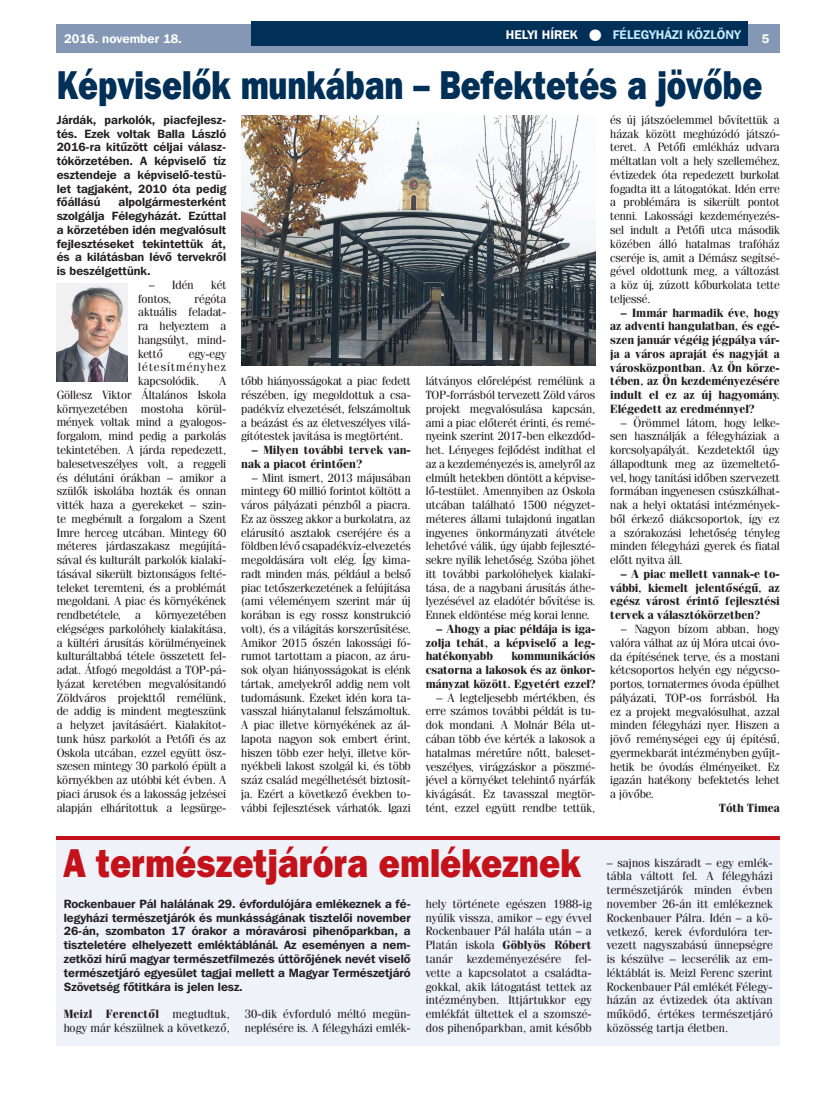
<style>
.page{position:relative;width:833px;height:1099px;background:#fff}
.page>*{position:absolute;margin:0;border:0;box-sizing:border-box;transform-origin:0 0}
.t1{font:40px "Franklin Gothic Hv PFL";color:#002f57;scale:.81 1}
.t2{font:40px "Franklin Gothic Hv PFL";color:#c4121a;scale:.86 1}
.t3{font:700 12.5px "Franklin Gothic PFL";color:#c6eafa}
.t4{font:700 12.5px "Franklin Gothic PFL";color:#fff}
.t5{font:11.88px/13.8px "Fenice PFL";color:#231f20;text-align:justify}
.t6{font:700 11.88px/13.8px "Franklin Gothic PFL";color:#231f20;text-align:justify}
.t7{font:700 11.88px/13.8px "Fenice PFL";color:#231f20;text-align:justify}
.s1{color:#fff}
.s2{font-weight:700}
</style>
<div class="page">
<div style="left:57px;top:25px;width:723px;height:28px;background:#8498b6"></div>
<div style="left:252px;top:21px;width:496px;height:25px;background:#002f57"></div>
<div style="left:57px;top:838px;width:723px;height:207px;background:#eff2f9"></div>
<img style="left:242px;top:115px;width:353px;height:250px">
<img style="left:57px;top:283px;width:71px;height:99px">
<hr style="left:57px;top:836px;width:723px;height:3px;background:#c4121a">
<p class="t4" style="left:64px;top:31px;width:119px">2016. november 18.</p>
<p class="t3" style="left:506px;top:26px;width:236px"><span class="s1">HELYI HÍREK</span> <span class="s1">●</span> FÉLEGYHÁZI KÖZLÖNY</p>
<p class="t4" style="left:762px;top:31px;width:9px">5</p>
<h1 class="t1" style="left:57px;top:59px;width:872px">Képviselők munkában – Befektetés a jövőbe</h1>
<p class="t6" style="left:57px;top:112px;width:171px">Járdák, parkolók, piacfejlesz&shy;tés. Ezek voltak Balla László 2016-ra kitűzött céljai válasz&shy;tókörzetében. A képviselő tíz esztendeje a képviselő-testü&shy;let tagjaként, 2010 óta pedig főállású</p>
<p class="t5" style="left:610px;top:113px;width:171px">és új játszóelemmel bővítettük a házak között meghúzódó játszó&shy;teret. A Petőfi emlékház udvara méltatlan volt a hely szelleméhez, évtizedek óta repedezett burkolat fogadta itt a látogatókat. Idén erre a problémára is sikerült pontot tenni. Lakossági kezdeményezés&shy;sel indult a Petőfi utca második közében álló hatalmas trafóház cseréje is, amit a Démász segítsé&shy;gével oldottunk meg, a változást a köz új, zúzott kőburkolata tette teljessé.</p>
<p class="t7" style="left:610px;top:305px;width:171px;text-indent:11px">– Immár harmadik éve, hogy az adventi hangulatban, és egé&shy;szen január végéig jégpálya vár&shy;ja a város apraját és nagyját a városközpontban. Az Ön körze&shy;tében, az Ön kezdeményezésére indult el ez az új hagyomány.<br>Elégedett az eredménnyel?</p>
<p class="t5" style="left:610px;top:415px;width:171px;text-indent:11px">– Örömmel látom, hogy lelke&shy;sen használják a félegyháziak a korcsolyapályát. Kezdetektől úgy állapodtunk meg az üzemeltető&shy;vel, hogy tanítási időben szervezett formában ingyenesen csúszkálhat&shy;nak a helyi oktatási intézmények&shy;ből érkező diákcsoportok, így ez a szórakozási lehetőség tényleg minden félegyházi gyerek és fiatal előtt nyitva áll.</p>
<p class="t7" style="left:610px;top:566px;width:171px;text-indent:11px">– A piac mellett vannak-e to&shy;vábbi, kiemelt jelentőségű, az egész várost érintő fejlesztési tervek a választókörzetben?</p>
<p class="t5" style="left:610px;top:621px;width:171px;text-indent:11px">– Nagyon bízom abban, hogy valóra válhat az új Móra utcai óvo&shy;da építésének terve, és a mostani kétcsoportos helyén egy négycso&shy;portos, tornatermes óvoda épülhet pályázati, TOP-os forrásból. Ha ez a projekt megvalósulhat, azzal minden félegyházi nyer. Hiszen a jövő reménységei egy új építésű, gyermekbarát intézményben gyűjt&shy;hetik be óvodás élményeiket. Ez igazán hatékony befektetés lehet a jövőbe.</p>
<p class="t7" style="left:719px;top:800px;width:62px">Tóth Timea</p>
<p class="t6" style="left:57px;top:195px;width:171px;text-indent:62px">alpolgármesterként szolgálja Félegyházát. Ezúttal a körzetében idén megvalósult fejlesztéseket tekintettük át, és a kilátásban lévő tervekről is beszélgettünk.</p>
<p class="t5" style="left:149px;top:278px;width:46px">– Idén</p>
<p class="t5" style="left:211px;top:278px;width:17px">két</p>
<p class="t5" style="left:138px;top:291px;width:35px">fontos,</p>
<p class="t5" style="left:138px;top:291px;width:89px;text-indent:56px">régóta aktuális feladat&shy;ra helyeztem a hangsúlyt, mind&shy;kettő</p>
<p class="t5" style="left:138px;top:346px;width:89px;text-indent:51px">egy-egy létesítményhez kapcsolódik.</p>
<p class="t5" style="left:57px;top:374px;width:171px;text-indent:162px">A Göllesz Viktor Általános Iskola környezetében mostoha körül&shy;mények voltak mind a gyalogos&shy;forgalom, mind pedig a parkolás tekintetében. A járda repedezett, balesetveszélyes volt, a reggeli és délutáni órákban – amikor a szülők iskolába hozták és onnan vitték haza a gyerekeket – szin&shy;te megbénult a forgalom a Szent Imre herceg utcában. Mintegy 60 méteres járdaszakasz megújítá&shy;sával és kulturált parkolók kialakí&shy;tásával sikerült biztonságos felté&shy;teleket teremteni, és a problémát megoldani. A piac és környékének rendbetétele, a környezetében elégséges parkolóhely kialakítása, a kültéri árusítás körülményeinek kulturáltabbá tétele összetett fel&shy;adat. Átfogó megoldást a TOP-pá&shy;lyázat keretében megvalósítandó Zöldváros projekttől remélünk, de addig is mindent megteszünk a helyzet javításáért. Kialakítot&shy;tunk húsz parkolót a Petőfi és az Oskola utcában, ezzel együtt ös - szesen mintegy 30 parkoló épült a környékben az utóbbi két évben. A piaci árusok és a lakosság jelzései alapján elhárítottuk a legsürge-</p>
<p class="t5" style="left:241px;top:374px;width:171px">tőbb hiányosságokat a piac fedett részében, így megoldottuk a csa&shy;padékvíz elvezetését, felszámoltuk a beázást és az életveszélyes vilá&shy;gítótestek javítása is megtörtént.</p>
<p class="t5" style="left:426px;top:374px;width:171px">látványos előrelépést remélünk a TOP-forrásból tervezett Zöld város projekt megvalósulása kapcsán, ami a piac előterét érinti, és remé&shy;nyeink szerint 2017-ben elkezdőd&shy;het. Lényeges fejlődést indíthat el az a kezdeményezés is, amelyről az elmúlt hetekben döntött a képvise&shy;lő-testület. Amennyiben az Oskola utcában található 1500 négyzet&shy;méteres állami tulajdonú ingatlan ingyenes önkormányzati átvétele lehetővé válik, úgy újabb fejleszté&shy;sekre nyílik lehetőség. Szóba jöhet itt további parkolóhelyek kialakí&shy;tása, de a nagybani árusítás áthe&shy;lyezésével az eladótér bővítése is.<br>Ennek eldöntése még korai lenne.</p>
<p class="t7" style="left:426px;top:621px;width:171px;text-indent:11px">– Ahogy a piac példája is iga&shy;zolja tehát, a képviselő a leg&shy;hatékonyabb</p>
<p class="t7" style="left:241px;top:443px;width:171px;text-indent:11px">– Milyen további tervek van&shy;nak a piacot érintően?</p>
<p class="t5" style="left:241px;top:470px;width:171px;text-indent:11px">– Mint ismert, 2013 májusában mintegy 60 millió forintot költött a város pályázati pénzből a piacra.<br>Ez az összeg akkor a burkolatra, az elárusító asztalok cseréjére és a földben lévő csapadékvíz-elvezetés megoldására volt elég. Így kima&shy;radt minden más, például a belső piac tetőszerkezetének a felújítása (ami véleményem szerint már új korában is egy rossz konstrukció volt), és a világítás korszerűsítése.<br>Amikor 2015 őszén lakossági fó&shy;rumot tartottam a piacon, az áru&shy;sok olyan hiányosságokat is elénk tártak, amelyekről addig nem volt tudomásunk. Ezeket idén kora ta&shy;vasszal hiánytalanul felszámoltuk.<br>A piac illetve környékének az ál&shy;lapota nagyon sok embert érint, hiszen több ezer helyi, illetve kör&shy;nyékbeli lakost szolgál ki, és több száz család megélhetését biztosít&shy;ja. Ezért a következő években to&shy;vábbi fejlesztések várhatók. Igazi</p>
<p class="t7" style="left:426px;top:649px;width:171px;text-indent:86px">kommunikációs csatorna a lakosok és az önkor&shy;mányzat között. Egyetért ezzel?</p>
<p class="t5" style="left:426px;top:690px;width:171px;text-indent:11px">– A legteljesebb mértékben, és erre számos további példát is tu&shy;dok mondani. A Molnár Béla ut&shy;cában több éve kérték a lakosok a hatalmas méretűre nőtt, baleset&shy;veszélyes, virágzáskor a pöszmé&shy;jével a környéket telehintő nyárfák kivágását. Ez tavasszal megtör&shy;tént, ezzel együtt rendbe tettük,</p>
<h1 class="t2" style="left:64px;top:837px;width:603px">A természetjáróra emlékeznek</h1>
<p class="t6" style="left:64px;top:896px;width:348px">Rockenbauer Pál halálának 29. évfordulójára emlékeznek a fé&shy;legyházi természetjárók és munkásságának tisztelői november 26-án, szombaton 17 órakor a móravárosi pihenőparkban, a tiszteletére elhelyezett emléktáblánál. Az eseményen a nem&shy;zetközi hírű magyar természetfilmezés úttörőjének nevét viselő természetjáró egyesület tagjai mellett a Magyar Természetjáró Szövetség főtitkára is jelen lesz.</p>
<p class="t5" style="left:64px;top:1006px;width:167px"><span class="s2">Meizl Ferenctől</span> megtudtuk, hogy már készülnek a következő,</p>
<p class="t5" style="left:245px;top:1006px;width:167px">30-dik évforduló méltó megün&shy;neplésére is. A félegyházi emlék-</p>
<p class="t5" style="left:426px;top:896px;width:167px">hely története egészen 1988-ig nyúlik vissza, amikor – egy évvel Rockenbauer Pál halála után – a Platán iskola <span class="s2">Göblyös Róbert </span>tanár kezdeményezésére fel&shy;vette a kapcsolatot a családta&shy;gokkal, akik látogatást tettek az intézményben. Ittjártukkor egy emlékfát ültettek el a szomszé&shy;dos pihenőparkban, amit később</p>
<p class="t5" style="left:607px;top:855px;width:167px">– sajnos kiszáradt – egy emlék&shy;tábla váltott fel. A félegyházi természetjárók minden évben november 26-án itt emlékeznek Rockenbauer Pálra. Idén – a kö&shy;vetkező, kerek évfordulóra ter&shy;vezett nagyszabású ünnepségre is készülve – lecserélik az em&shy;léktáblát is. Meizl Ferenc szerint Rockenbauer Pál emlékét Félegy&shy;házán az évtizedek óta aktívan működő, értékes természetjáró közösség tartja életben.</p>
</div>
